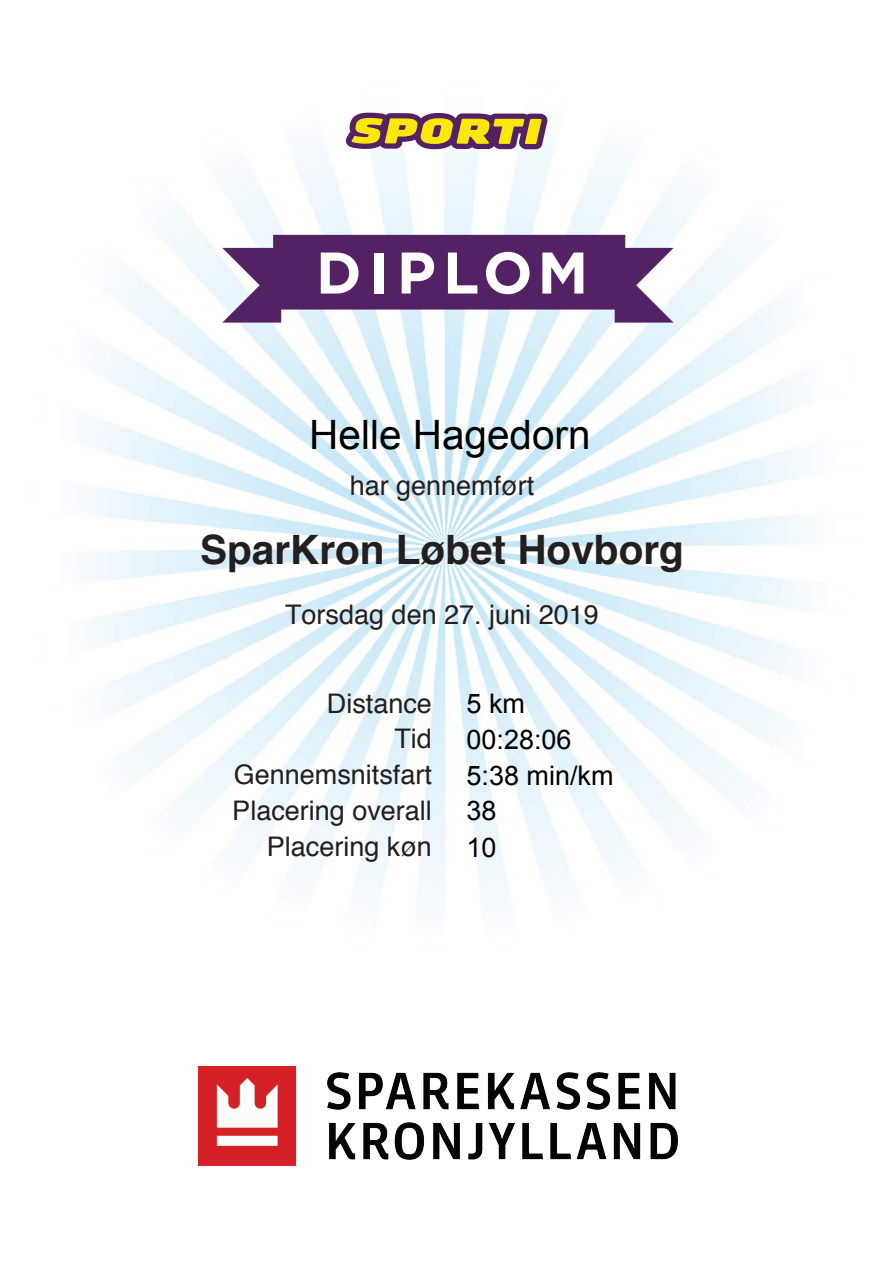
<style>
.page{position:relative;width:893px;height:1263px;background:#fff}
.page>*{position:absolute;margin:0;border:0;box-sizing:border-box;transform-origin:0 0}
.t1{font:700 58.5px "Gotham";letter-spacing:.12em;color:#fff}
.t2{font:700 40.5px "Helvetica";color:#231f20}
.t3{font:40.5px "Arial";color:#000}
.t4{font:27px/36px "Helvetica";color:#231f20;text-align:right}
.t5{font:27px/37.5px "Arial";color:#000}
</style>
<div class="page">
<img style="left:84px;top:112px;width:727px;height:1054px">
<svg style="left:346px;top:113px;width:202px;height:36px;background:#a9884e"></svg>
<svg style="left:222px;top:235px;width:451px;height:88px;background:#764f85"></svg>
<img style="left:198px;top:1067px;width:480px;height:98px">
<h1 class="t1" style="left:316px;top:239px;width:274px">DIPLOM</h1>
<h2 class="t3" style="left:309px;top:413px;width:283px">Helle Hagedorn</h2>
<p class="t4" style="left:350px;top:468px;width:186px">har gennemført</p>
<h2 class="t2" style="left:200px;top:517px;width:485px">SparKron Løbet Hovborg</h2>
<p class="t4" style="left:285px;top:597px;width:315px">Torsdag den 27. juni 2019</p>
<p class="t4" style="left:232px;top:686px;width:201px">Distance<br>Tid<br>Gennemsnitsfart<br>Placering overall<br>Placering køn</p>
<p class="t5" style="left:466px;top:685px;width:60px">5 km</p>
<p class="t5" style="left:466px;top:722px;width:148px;line-height:36px">00:28:06<br>5:38 min/km</p>
<p class="t5" style="left:466px;top:791px;width:32px">38<br>10</p>
</div>
